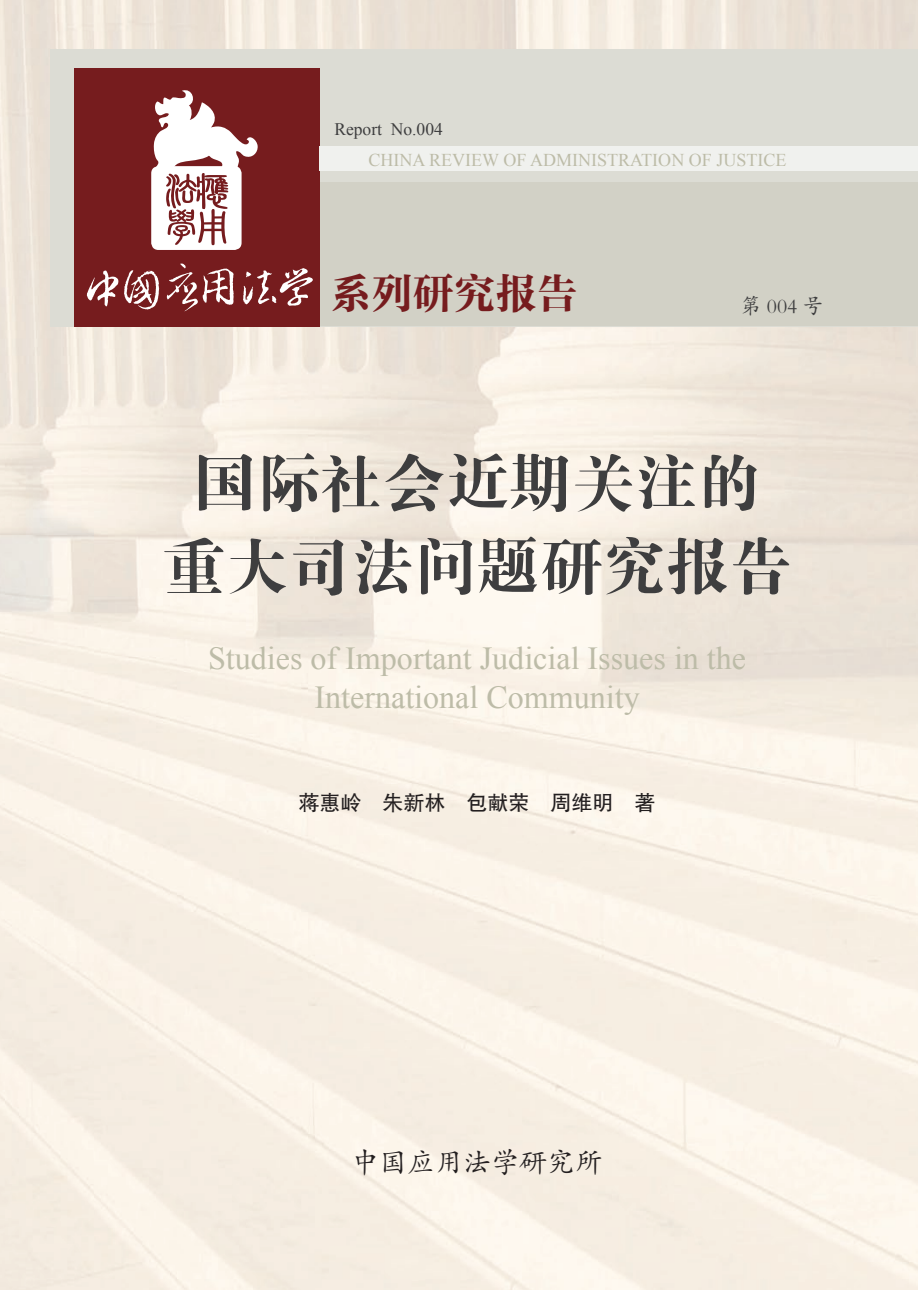
<style>
.page{position:relative;width:918px;height:1290px;background:#fff}
.page>*{position:absolute;margin:0;border:0;box-sizing:border-box;transform-origin:0 0}
.t1{font:63px/84px "FZDBSK GBK1 0";color:#3e3e3f;text-align:center}
.t2{font:42.7px "FZCYSK GBK1 0";letter-spacing:.02em;color:#761c1e;scale:.95 1}
.t3{font:32.02px/38.5px "Times New Roman";color:#bdbca8;text-align:center}
.t4{font:28px "FZKTK GBK1 0";color:#231f20}
.t5{font:21px "FZHTK GBK1 0";color:#231f20}
.t6{font:21px "FZKTK GBK1 0";color:#3e3e3f}
.t7{font:18.03px "Times New Roman";color:#bdbca8}
.t8{font:17.5px "Times New Roman";color:#3e3e3f}
</style>
<div class="page">
<img style="left:0;top:0;width:95px;height:1290px">
<img style="left:95px;top:0;width:823px;height:50px">
<div style="left:50px;top:50px;width:868px;height:277px;background:#dcdcd4"></div>
<div style="left:200px;top:182px;width:718px;height:144px;background:#d2d1c6"></div>
<div style="left:74px;top:68px;width:246px;height:259px;background:#761c1e"></div>
<div style="left:320px;top:146px;width:598px;height:25px;background:#f0f1ee"></div>
<svg style="left:167px;top:263px;width:67px;height:48px"></svg>
<svg style="left:243px;top:268px;width:70px;height:38px"></svg>
<svg style="left:124px;top:270px;width:35px;height:40px"></svg>
<svg style="left:87px;top:270px;width:31px;height:36px"></svg>
<svg style="left:153px;top:90px;width:105px;height:77px"></svg>
<div style="left:151px;top:166px;width:91px;height:84px;background:#fff;border-radius:7px"></div>
<svg style="left:166px;top:173px;width:62px;height:72px"></svg>
<p class="t8" style="left:334px;top:117px;width:110px">Report No.004</p>
<p class="t7" style="left:368px;top:148px;width:419px">CHINA REVIEW OF ADMINISTRATION OF JUSTICE</p>
<h2 class="t2" style="left:330px;top:270px;width:261px">系列研究报告</h2>
<p class="t6" style="left:740px;top:295px;width:85px">第 004 号</p>
<h1 class="t1" style="left:162px;top:443px;width:632px">国际社会近期关注的重大司法问题研究报告</h1>
<p class="t3" style="left:208px;top:639px;width:539px">Studies of Important Judicial Issues in the<br>International Community</p>
<p class="t5" style="left:298px;top:791px;width:358px">蒋惠岭　朱新林　包献荣　周维明　著</p>
<p class="t4" style="left:351px;top:1148px;width:254px">中国应用法学研究所</p>
</div>
